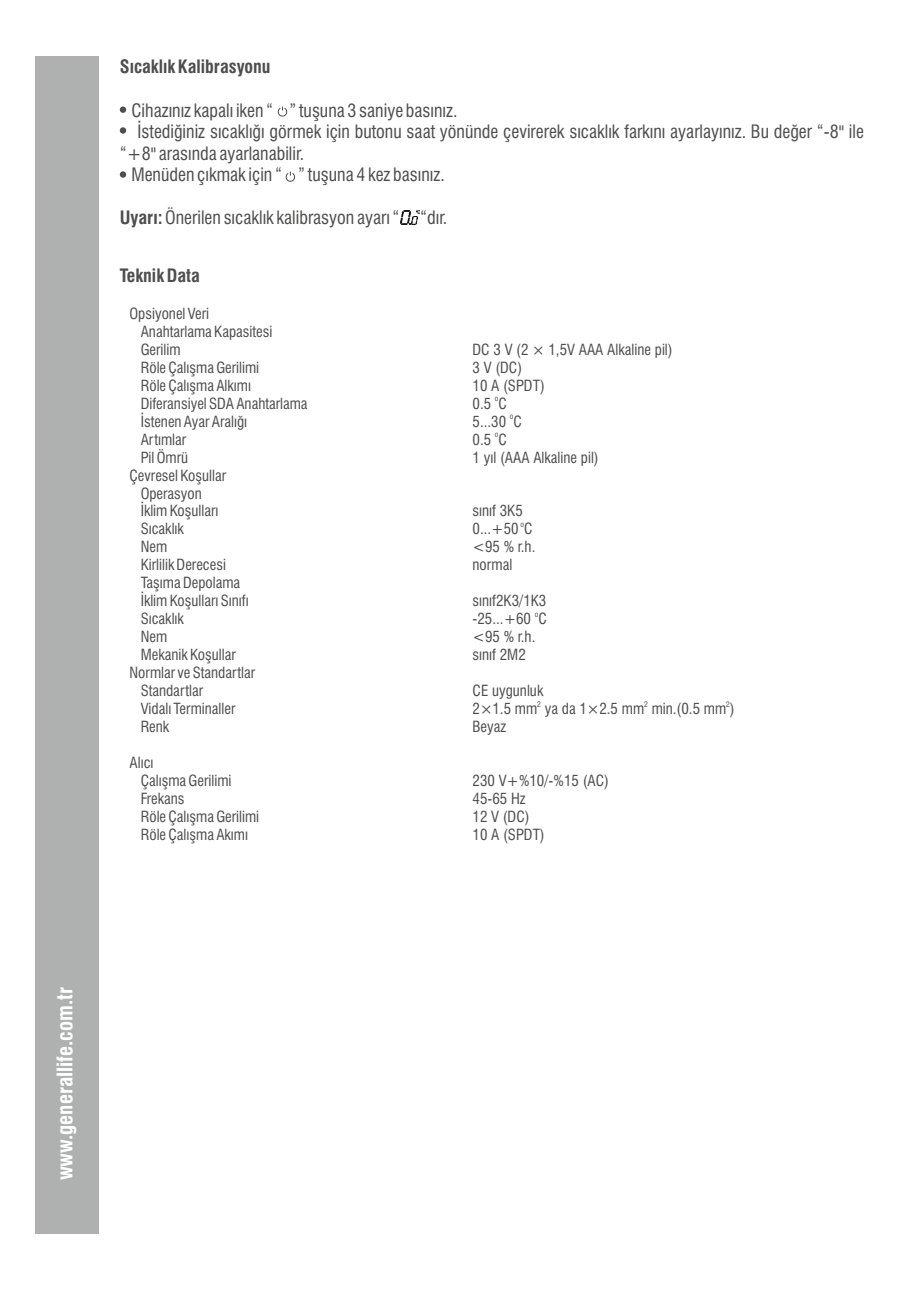
<style>
.page{position:relative;width:920px;height:1290px;background:#fff}
.page>*{position:absolute;margin:0;border:0;box-sizing:border-box;transform-origin:0 0}
.t1{font:700 condensed 21px "Swiss 721 BT";color:#fff}
.t2{font:condensed 18px "Swiss 721 BT";color:#4e4e4d}
.t3{font:700 condensed 18px "Swiss 721 BT";color:#4e4e4d}
.t4{font:condensed 15px/18px "Swiss 721 BT";color:#4e4e4d}
.t5{font:condensed 7.5px "Swiss 721 BT";color:#4e4e4d}
.s1{font-weight:700}
</style>
<div class="page">
<div style="left:35px;top:56px;width:64px;height:1178px;background:#afb0b0"></div>
<div style="left:120px;top:106px;width:6px;height:7px;background:#4e4e4d;border-radius:50%"></div>
<div style="left:120px;top:127px;width:6px;height:7px;background:#4e4e4d;border-radius:50%"></div>
<div style="left:120px;top:171px;width:6px;height:7px;background:#4e4e4d;border-radius:50%"></div>
<svg style="left:277px;top:107px;width:10px;height:10px"></svg>
<svg style="left:285px;top:172px;width:10px;height:10px"></svg>
<img style="left:400px;top:210px;width:9px;height:14px">
<svg style="left:409px;top:210px;width:11px;height:15px"></svg>
<p class="t3" style="left:120px;top:60px;width:152px">Sıcaklık Kalibrasyonu</p>
<p class="t2" style="left:131px;top:103px;width:328px">Cihazınız kapalı iken “ ” tuşuna 3 saniye basınız.</p>
<p class="t2" style="left:138px;top:124px;width:728px">İstediğiniz sıcaklığı görmek için butonu saat yönünde çevirerek sıcaklık farkını ayarlayınız. Bu değer “-8" ile</p>
<p class="t2" style="left:120px;top:146px;width:186px">“+8" arasında ayarlanabilir.</p>
<p class="t2" style="left:131px;top:168px;width:315px">Menüden çıkmak için “ ” tuşuna 4 kez basınız.</p>
<p class="t2" style="left:120px;top:211px;width:329px"><span class="s1">Uyarı:</span> Önerilen sıcaklık kalibrasyon ayarı “ “dır.</p>
<p class="t3" style="left:120px;top:268px;width:81px">Teknik Data</p>
<p class="t4" style="left:129px;top:306px;width:81px">Opsiyonel Veri</p>
<p class="t4" style="left:141px;top:324px;width:133px">Anahtarlama Kapasitesi</p>
<p class="t4" style="left:141px;top:342px;width:41px">Gerilim</p>
<p class="t4" style="left:141px;top:360px;width:120px">Röle Çalışma Gerilimi</p>
<p class="t4" style="left:141px;top:378px;width:112px">Röle Çalışma Alkımı</p>
<p class="t4" style="left:141px;top:396px;width:168px">Diferansiyel SDA Anahtarlama</p>
<p class="t4" style="left:141px;top:414px;width:108px">İstenen Ayar Aralığı</p>
<p class="t4" style="left:141px;top:432px;width:47px">Artımlar</p>
<p class="t4" style="left:141px;top:450px;width:49px">Pil Ömrü</p>
<p class="t4" style="left:129px;top:468px;width:98px">Çevresel Koşullar</p>
<p class="t4" style="left:141px;top:486px;width:63px">Operasyon</p>
<p class="t4" style="left:141px;top:504px;width:79px">İklim Koşulları</p>
<p class="t4" style="left:141px;top:522px;width:45px">Sıcaklık</p>
<p class="t4" style="left:141px;top:539px;width:28px">Nem</p>
<p class="t4" style="left:141px;top:557px;width:87px">Kirlilik Derecesi</p>
<p class="t4" style="left:141px;top:575px;width:101px">Taşıma Depolama</p>
<p class="t4" style="left:141px;top:593px;width:109px">İklim Koşulları Sınıfı</p>
<p class="t4" style="left:141px;top:611px;width:45px">Sıcaklık</p>
<p class="t4" style="left:141px;top:629px;width:28px">Nem</p>
<p class="t4" style="left:141px;top:647px;width:97px">Mekanik Koşullar</p>
<p class="t4" style="left:129px;top:665px;width:127px">Normlar ve Standartlar</p>
<p class="t4" style="left:141px;top:683px;width:64px">Standartlar</p>
<p class="t4" style="left:141px;top:701px;width:96px">Vidalı Terminaller</p>
<p class="t4" style="left:141px;top:719px;width:30px">Renk</p>
<p class="t4" style="left:141px;top:755px;width:120px;text-indent:-11px">Alıcı<br>Çalışma Gerilimi<br>Frekans<br>Röle Çalışma Gerilimi<br>Röle Çalışma Akımı</p>
<p class="t4" style="left:472px;top:342px;width:202px">DC 3 V (2 × 1,5V AAA Alkaline pil)<br>3 V (DC)<br>10 A (SPDT)</p>
<p class="t5" style="left:495px;top:395px;width:5px">o</p>
<p class="t4" style="left:472px;top:396px;width:36px">0.5 C</p>
<p class="t5" style="left:510px;top:413px;width:5px">o</p>
<p class="t4" style="left:472px;top:414px;width:51px">5...30 C</p>
<p class="t5" style="left:495px;top:431px;width:5px">o</p>
<p class="t4" style="left:472px;top:432px;width:128px">0.5 C<br>1 yıl (AAA Alkaline pil)</p>
<p class="t4" style="left:472px;top:504px;width:52px">sınıf 3K5</p>
<p class="t5" style="left:521px;top:521px;width:5px">o</p>
<p class="t4" style="left:472px;top:522px;width:64px">0...+50 C &lt;95 % r.h. normal</p>
<p class="t4" style="left:472px;top:593px;width:75px">sınıf2K3/1K3</p>
<p class="t5" style="left:535px;top:611px;width:5px">o</p>
<p class="t4" style="left:472px;top:611px;width:76px">-25...+60 C &lt;95 % r.h. sınıf 2M2</p>
<p class="t4" style="left:472px;top:683px;width:72px">CE uygunluk</p>
<p class="t5" style="left:537px;top:701px;width:5px">2</p>
<p class="t5" style="left:644px;top:701px;width:5px">2</p>
<p class="t5" style="left:726px;top:701px;width:5px">2</p>
<p class="t4" style="left:472px;top:701px;width:264px">2×1.5 mm ya da 1×2.5 mm min.(0.5 mm )<br>Beyaz</p>
<p class="t4" style="left:472px;top:773px;width:138px">230 V+%10/-%15 (AC)<br>45-65 Hz<br>12 V (DC)<br>10 A (SPDT)</p>
<h1 class="t1" style="left:57px;top:1180px;width:194px;rotate:-90deg">www.generallife.com.tr</h1>
</div>
